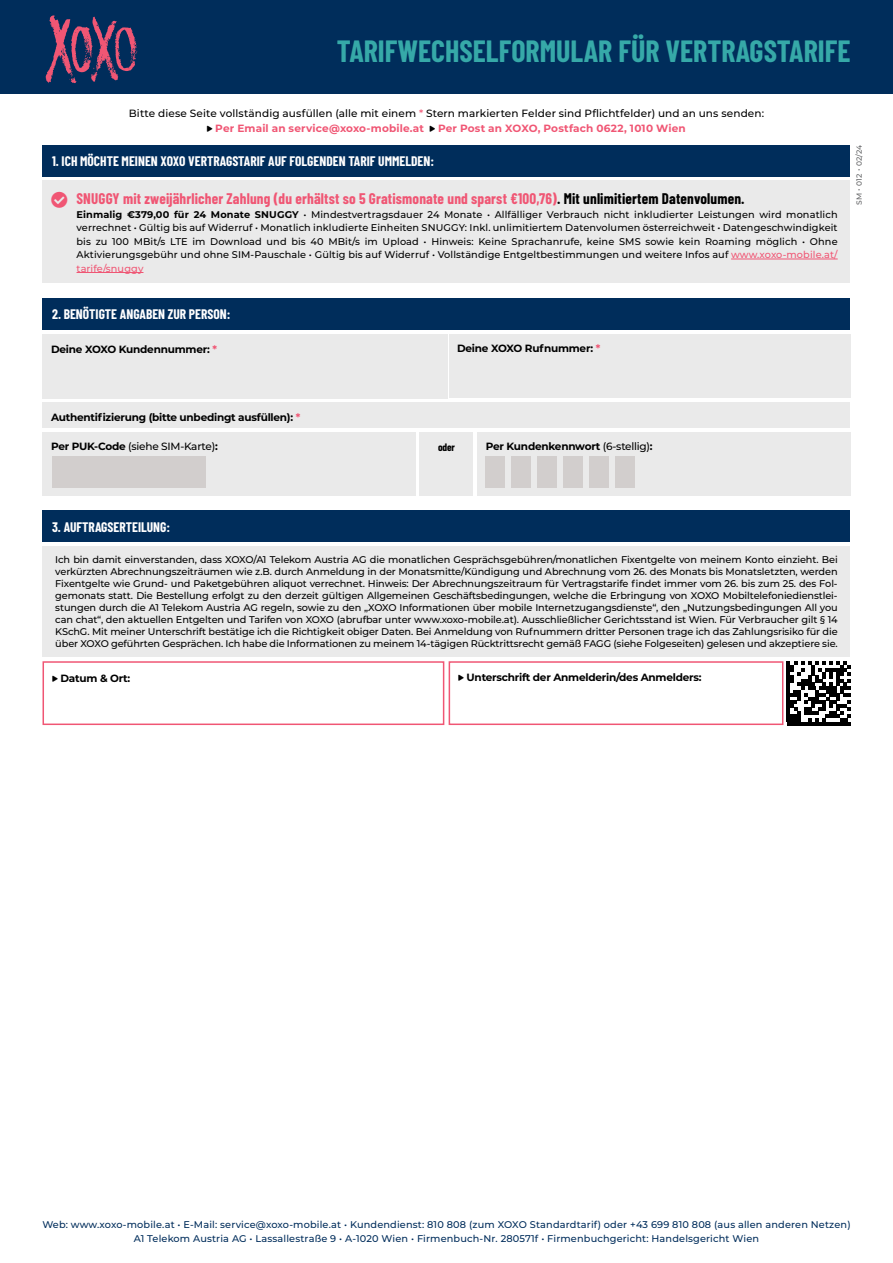
<style>
.page{position:relative;width:893px;height:1263px;background:#fff}
.page>*{position:absolute;margin:0;border:0;box-sizing:border-box;transform-origin:0 0}
.t1{font:700 30px "Barlow Condensed";color:#36a9a8}
.Body_Text{font:700 15px "Barlow Condensed";letter-spacing:.01em;color:#f05674}
.Body_Text-2{font:700 13.5px "Barlow Condensed";color:#fff}
.Body_Text-3{font:700 10.5px "Montserrat";letter-spacing:-.02em;color:#000}
.Body_Text-4{font:500 10.5px "Montserrat";letter-spacing:.01em;color:#000}
.Body_Text-5{font:700 10.5px "Montserrat";letter-spacing:.015em;color:#f05674}
.Body_Text-6{font:500 10.5px "Montserrat";letter-spacing:-.02em;color:#000}
.Body_Text-7{font:700 10.5px "Barlow Condensed";color:#000}
.Body_Text-8{font:500 9.75px/12px "Montserrat";letter-spacing:-.005em;color:#000;text-align:justify}
.t2{font:500 9.75px/13.5px "Montserrat";letter-spacing:.015em;color:#002d5b;text-align:center}
.Body_Text-9{font:500 7.5px "Montserrat";letter-spacing:.02em;color:#636466}
.s1{color:#f05674}
.s2{color:#000}
.s3{font-weight:700}
.s4{font-weight:500}
</style>
<div class="page">
<div style="left:43px;top:145px;width:807px;height:31px;background:#002d5b"></div>
<div style="left:0;top:0;width:893px;height:94px;background:#002d5b"></div>
<svg style="left:46px;top:15px;width:92px;height:68px"></svg>
<div style="left:43px;top:298px;width:807px;height:32px;background:#002d5b"></div>
<div style="left:43px;top:334px;width:405px;height:64px;background:#eaeaea"></div>
<div style="left:449px;top:334px;width:401px;height:64px;background:#eaeaea"></div>
<div style="left:43px;top:510px;width:807px;height:32px;background:#002d5b"></div>
<div style="left:43px;top:546px;width:807px;height:111px;background:#eaeaea"></div>
<div style="left:449px;top:661px;width:334px;height:64px;border:2px solid #f05674"></div>
<div style="left:43px;top:661px;width:401px;height:64px;border:2px solid #f05674"></div>
<div style="left:43px;top:181px;width:807px;height:102px;background:#eaeaea"></div>
<hr style="left:731px;top:259px;width:107px;height:1px;background:#f05674">
<hr style="left:77px;top:272px;width:66px;height:1px;background:#f05674">
<div style="left:785px;top:658px;width:69px;height:71px;background:linear-gradient(to right,#fff,#fff)"></div>
<hr style="left:787px;top:722px;width:64px;height:3px;background:#000">
<svg style="left:787px;top:661px;width:64px;height:61px"></svg>
<div style="left:43px;top:432px;width:373px;height:63px;background:#eaeaea"></div>
<div style="left:477px;top:432px;width:373px;height:63px;background:#eaeaea"></div>
<div style="left:420px;top:432px;width:53px;height:63px;background:#eaeaea"></div>
<div style="left:486px;top:456px;width:19px;height:32px;background:#d2cecd"></div>
<div style="left:512px;top:456px;width:19px;height:32px;background:#d2cecd"></div>
<div style="left:538px;top:456px;width:19px;height:32px;background:#d2cecd"></div>
<div style="left:564px;top:456px;width:19px;height:32px;background:#d2cecd"></div>
<div style="left:590px;top:456px;width:19px;height:32px;background:#d2cecd"></div>
<div style="left:615px;top:456px;width:20px;height:32px;background:#d2cecd"></div>
<div style="left:52px;top:456px;width:153px;height:32px;background:#d2cecd"></div>
<div style="left:43px;top:402px;width:807px;height:25px;background:#eaeaea"></div>
<p class="t1" style="left:337px;top:30px;width:515px">TARIFWECHSELFORMULAR FÜR VERTRAGSTARIFE</p>
<p class="Body_Text-4" style="left:129px;top:106px;width:637px">Bitte diese Seite vollständig ausfüllen (alle mit einem <span class="s1">*</span> Stern markierten Felder sind Pflichtfelder) und an uns senden:</p>
<p class="Body_Text-5" style="left:215px;top:120px;width:210px">Per Email an service@xoxo-mobile.at</p>
<p class="Body_Text-5" style="left:438px;top:120px;width:249px">Per Post an XOXO, Postfach 0622, 1010 Wien</p>
<p class="Body_Text-2" style="left:52px;top:152px;width:384px">1. ICH MÖCHTE MEINEN XOXO VERTRAGSTARIF AUF FOLGENDEN TARIF UMMELDEN:</p>
<p class="Body_Text" style="left:77px;top:188px;width:670px">SNUGGY mit zweijährlicher Zahlung (du erhältst so 5 Gratismonate und sparst €100,76)<span class="s2">. Mit unlimitiertem Datenvolumen.</span></p>
<p class="Body_Text-8" style="left:77px;top:207px;width:763px;line-height:13.5px"><span class="s3">Einmalig €379,00 für 24 Monate SNUGGY</span> • Mindestvertragsdauer 24 Monate • Allfälliger Verbrauch nicht inkludierter Leistungen wird monatlich verrechnet • Gültig bis auf Widerruf • Monatlich inkludierte Einheiten SNUGGY: Inkl. unlimitiertem Datenvolumen österreichweit • Datengeschwindigkeit bis zu 100 MBit/s LTE im Download und bis 40 MBit/s im Upload • Hinweis: Keine Sprachanrufe, keine SMS sowie kein Roaming möglich • Ohne Aktivierungsgebühr und ohne SIM-Pauschale • Gültig bis auf Widerruf • Vollständige Entgeltbestimmungen und weitere Infos auf <span class="s1">www.xoxo-mobile.at/ tarife/snuggy</span></p>
<p class="Body_Text-2" style="left:52px;top:305px;width:180px">2. BENÖTIGTE ANGABEN ZUR PERSON:</p>
<p class="Body_Text-3" style="left:51px;top:341px;width:167px">Deine XOXO Kundennummer: <span class="s1">*</span></p>
<p class="Body_Text-3" style="left:457px;top:341px;width:145px">Deine XOXO Rufnummer: <span class="s1">*</span></p>
<p class="Body_Text-9" style="left:854px;top:205px;width:62px;rotate:-90deg">SM • 012 • 02/24</p>
<p class="Body_Text-3" style="left:51px;top:409px;width:251px">Authentifizierung (bitte unbedingt ausfüllen): <span class="s1">*</span></p>
<p class="Body_Text-6" style="left:51px;top:439px;width:168px"><span class="s3">Per PUK-Code</span> (siehe SIM-Karte)<span class="s3">:</span></p>
<p class="Body_Text-7" style="left:438px;top:439px;width:18px">oder</p>
<p class="Body_Text-3" style="left:486px;top:439px;width:168px">Per Kundenkennwort <span class="s4">(6-stellig)</span>:</p>
<p class="Body_Text-2" style="left:52px;top:517px;width:120px">3. AUFTRAGSERTEILUNG:</p>
<p class="Body_Text-8" style="left:55px;top:553px;width:784px">Ich bin damit einverstanden, dass XOXO/A1 Telekom Austria AG die monatlichen Gesprächsgebühren/monatlichen Fixentgelte von meinem Konto einzieht. Bei verkürzten Abrechnungszeiträumen wie z.B. durch Anmeldung in der Monatsmitte/Kündigung und Abrechnung vom 26. des Monats bis Monatsletzten, werden Fixentgelte wie Grund- und Paketgebühren aliquot verrechnet. Hinweis: Der Abrechnungszeitraum für Vertragstarife findet immer vom 26. bis zum 25. des Fol&shy;gemonats statt. Die Bestellung erfolgt zu den derzeit gültigen Allgemeinen Geschäftsbedingungen, welche die Erbringung von XOXO Mobiltelefoniedienstlei&shy;stungen durch die A1 Telekom Austria AG regeln, sowie zu den „XOXO Informationen über mobile Internetzugangsdienste“, den „Nutzungsbedingungen All you can chat“, den aktuellen Entgelten und Tarifen von XOXO (abrufbar unter www.xoxo-mobile.at). Ausschließlicher Gerichtsstand ist Wien. Für Verbraucher gilt § 14<br>KSchG. Mit meiner Unterschrift bestätige ich die Richtigkeit obiger Daten. Bei Anmeldung von Rufnummern dritter Personen trage ich das Zahlungsrisiko für die über XOXO geführten Gesprächen. Ich habe die Informationen zu meinem 14-tägigen Rücktrittsrecht gemäß FAGG (siehe Folgeseiten) gelesen und akzeptiere sie.</p>
<p class="Body_Text-3" style="left:61px;top:670px;width:71px">Datum &amp; Ort:</p>
<p class="Body_Text-3" style="left:467px;top:670px;width:236px">Unterschrift der Anmelderin/des Anmelders:</p>
<p class="t2" style="left:42px;top:1217px;width:810px">Web: www.xoxo-mobile.at • E-Mail: service@xoxo-mobile.at • Kundendienst: 810 808 (zum XOXO Standardtarif) oder +43 699 810 808 (aus allen anderen Netzen)<br>A1 Telekom Austria AG • Lassallestraße 9 • A-1020 Wien • Firmenbuch-Nr. 280571f • Firmenbuchgericht: Handelsgericht Wien</p>
</div>
